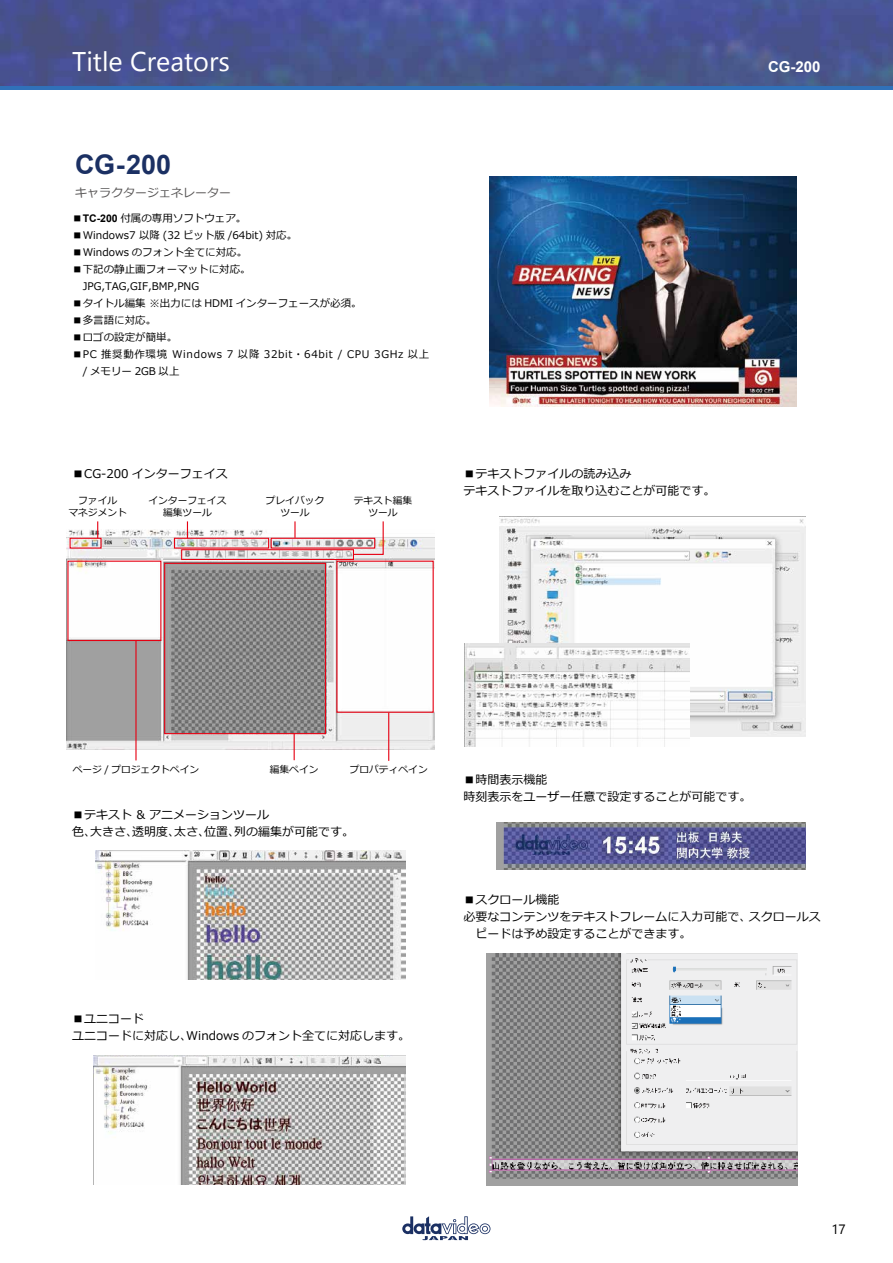
<style>
.page{position:relative;width:893px;height:1263px;background:#fff}
.page>*{position:absolute;margin:0;border:0;box-sizing:border-box;transform-origin:0 0}
.t1{font:27px "Leelawadee UI";color:#fff}
.t2{font:700 27px "Arial";color:#1b3063}
.t3{font:700 15px "Arial";color:#fff}
.t4{font:13.5px "Leelawadee UI";color:#000}
.t5{font:12px/17px "Meiryo";color:#000}
.t6{font:12px "Meiryo";color:#595757}
.t7{font:10.5px/17px "Meiryo";color:#000}
.t8{font:10.5px/17px "Meiryo";letter-spacing:.06em;color:#000}
.t9{font:9.75px/12px "Meiryo";color:#000;text-align:center}
.s1{font-family:"Arial";font-weight:700}
</style>
<div class="page">
<svg style="left:402px;top:1216px;width:88px;height:24px"></svg>
<svg style="left:0;top:85px;width:893px;height:4px;background:#356aac"></svg>
<img style="left:500px;top:518px;width:306px;height:218px">
<img style="left:464px;top:644px;width:226px;height:103px">
<img style="left:93px;top:1055px;width:313px;height:129px">
<img style="left:96px;top:850px;width:309px;height:129px">
<img style="left:497px;top:823px;width:308px;height:46px">
<img style="left:66px;top:530px;width:369px;height:220px">
<svg style="left:97px;top:521px;width:1px;height:17px"></svg>
<svg style="left:294px;top:521px;width:2px;height:17px"></svg>
<svg style="left:352px;top:521px;width:32px;height:34px"></svg>
<svg style="left:294px;top:734px;width:1px;height:26px"></svg>
<hr style="left:388px;top:713px;width:1px;height:48px;background:#e60012">
<hr style="left:135px;top:641px;width:2px;height:119px;background:#e60012">
<svg style="left:187px;top:521px;width:1px;height:17px"></svg>
<div style="left:70px;top:538px;width:32px;height:11px;border:1px solid #e60012"></div>
<div style="left:174px;top:538px;width:95px;height:11px;border:1px solid #e60012"></div>
<div style="left:181px;top:549px;width:173px;height:11px;border:1px solid #e60012"></div>
<div style="left:271px;top:538px;width:104px;height:11px;border:1px solid #e60012"></div>
<div style="left:67px;top:561px;width:94px;height:80px;border:1px solid #e60012"></div>
<div style="left:164px;top:563px;width:162px;height:171px;border:1px solid #e60012"></div>
<div style="left:336px;top:561px;width:98px;height:152px;border:1px solid #e60012"></div>
<img style="left:487px;top:953px;width:310px;height:233px">
<img style="left:489px;top:176px;width:307px;height:231px">
<img style="left:0;top:0;width:893px;height:85px">
<h1 class="t1" style="left:72px;top:42px;width:159px">Title Creators</h1>
<h1 class="t2" style="left:75px;top:145px;width:97px">CG-200</h1>
<p class="t6" style="left:75px;top:185px;width:157px">キャラクタージェネレーター</p>
<p class="t7" style="left:72px;top:210px;width:176px">■<span class="s1">TC-200</span> 付属の専用ソフトウェア。</p>
<p class="t7" style="left:72px;top:227px;width:226px">■Windows7 以降 (32 ビット版 /64bit) 対応。</p>
<p class="t7" style="left:72px;top:244px;width:176px">■Windows のフォント全てに対応。</p>
<p class="t7" style="left:83px;top:261px;width:170px;text-indent:-10px">■下記の静止画フォーマットに対応。<br>JPG,TAG,GIF,BMP,PNG</p>
<p class="t7" style="left:72px;top:295px;width:291px">■タイトル編集 ※出力には HDMI インターフェースが必須。</p>
<p class="t7" style="left:72px;top:312px;width:86px">■多言語に対応。</p>
<p class="t7" style="left:72px;top:329px;width:107px">■ロゴの設定が簡単。</p>
<p class="t8" style="left:83px;top:346px;width:348px;text-indent:-10px">■PC 推奨動作環境 Windows 7 以降 32bit・64bit / CPU 3GHz 以上/ メモリー 2GB 以上</p>
<p class="t5" style="left:72px;top:466px;width:157px">■CG-200 インターフェイス</p>
<p class="t9" style="left:68px;top:495px;width:60px">ファイル<br>マネジメント</p>
<p class="t9" style="left:266px;top:495px;width:60px">プレイバックツール</p>
<p class="t9" style="left:148px;top:495px;width:80px">インターフェイス編集ツール</p>
<p class="t9" style="left:354px;top:495px;width:60px">テキスト編集ツール</p>
<p class="t5" style="left:463px;top:466px;width:253px">■テキストファイルの読み込み<br>テキストファイルを取り込むことが可能です。</p>
<p class="t3" style="left:768px;top:56px;width:54px">CG-200</p>
<p class="t9" style="left:73px;top:764px;width:128px">ページ / プロジェクトペイン</p>
<p class="t9" style="left:270px;top:764px;width:50px">編集ペイン</p>
<p class="t9" style="left:350px;top:764px;width:80px">プロパティペイン</p>
<p class="t5" style="left:72px;top:806px;width:284px">■テキスト &amp; アニメーションツール<br>色、大きさ、透明度、太さ、位置、列の編集が可能です。</p>
<p class="t5" style="left:72px;top:1010px;width:339px">■ユニコード<br>ユニコードに対応し、Windows のフォント全てに対応します。</p>
<p class="t5" style="left:463px;top:772px;width:289px">■時間表示機能<br>時刻表示をユーザー任意で設定することが可能です。</p>
<p class="t5" style="left:463px;top:891px;width:97px">■スクロール機能</p>
<p class="t5" style="left:463px;top:908px;width:359px">必要なコンテンツをテキストフレームに入力可能で、スクロールス</p>
<p class="t5" style="left:475px;top:925px;width:217px">ピードは予め設定することができます。</p>
<p class="t4" style="left:831px;top:1220px;width:16px">17</p>
</div>
